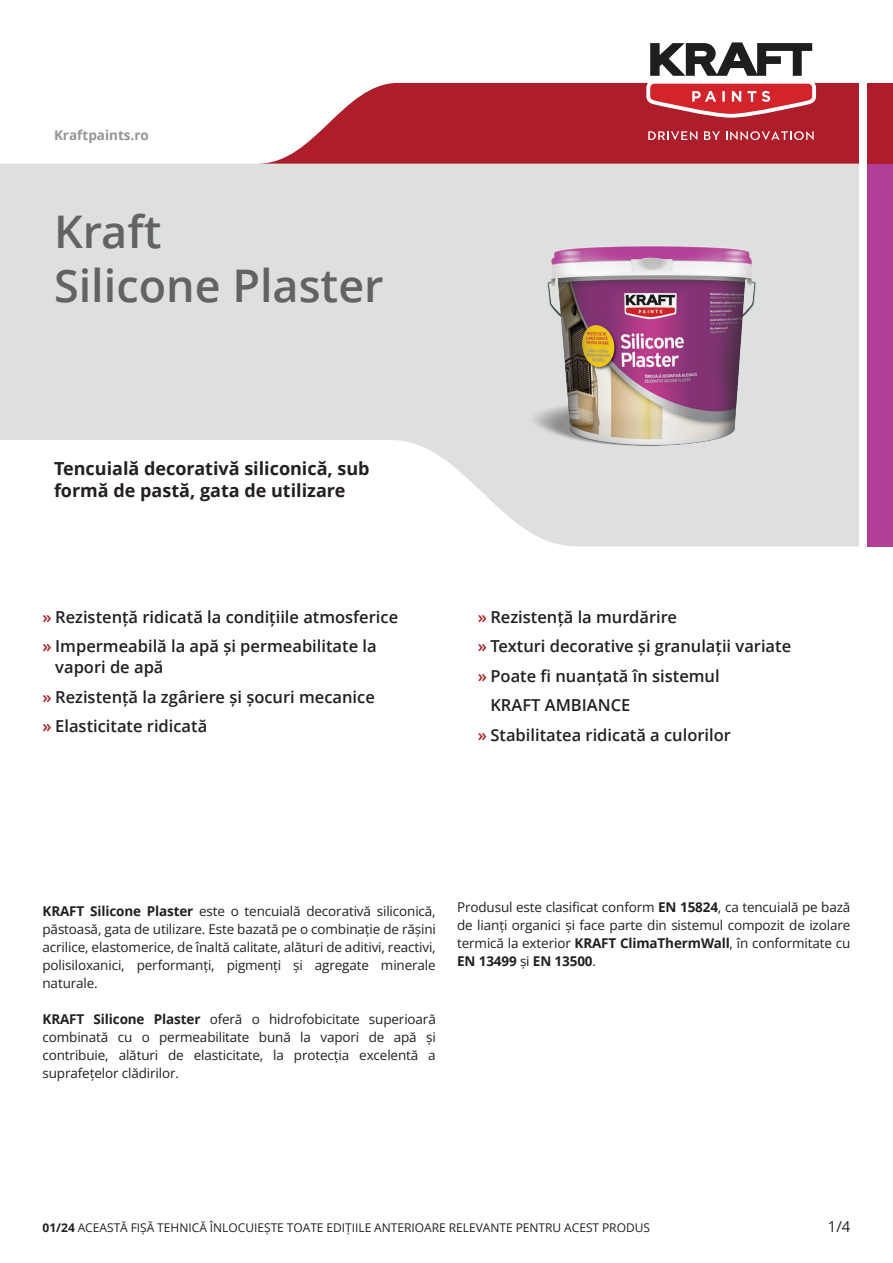
<style>
.page{position:relative;width:893px;height:1263px;background:#fff}
.page>*{position:absolute;margin:0;border:0;box-sizing:border-box;transform-origin:0 0}
.t1{font:600 45px/54px "Open Sans";color:#636366}
.t2{font:700 18px/21.6px "Open Sans";color:#231f20}
.t3{font:600 16.5px/29.5px "Open Sans";color:#231f20}
.t4{font:15px "Open Sans";color:#231f20}
.t5{font:13.5px/18px "Open Sans";letter-spacing:-.01em;color:#231f20;text-align:justify}
.t6{font:700 13.5px "Open Sans";color:#939598}
.t7{font:12px "Open Sans";color:#231f20}
.s1{color:#a92228}
.s2{font-weight:700}
</style>
<div class="page">
<svg style="left:0;top:164px;width:859px;height:382px;fill:#dde0df"></svg>
<svg style="left:259px;top:83px;width:600px;height:81px;background:#b93d48"></svg>
<div style="left:867px;top:83px;width:26px;height:81px;background:#ae1d2a"></div>
<div style="left:867px;top:164px;width:26px;height:382px;background:#b23f97"></div>
<svg style="left:642px;top:42px;width:178px;height:80px"></svg>
<svg style="left:648px;top:131px;width:49px;height:9px"></svg>
<svg style="left:704px;top:131px;width:16px;height:9px"></svg>
<svg style="left:726px;top:131px;width:88px;height:9px"></svg>
<img style="left:512px;top:227px;width:278px;height:234px">
<p class="t6" style="left:54px;top:126px;width:96px">Kraftpaints.ro</p>
<h1 class="t1" style="left:54px;top:204px;width:331px">Kraft<br>Silicone Plaster</h1>
<h2 class="t2" style="left:54px;top:457px;width:317px">Tencuială decorativă siliconică, sub formă de pastă, gata de utilizare</h2>
<p class="t3" style="left:43px;top:602px;width:357px"><span class="s1">»</span> Rezistență ridicată la condițiile atmosferice <span class="s1">»</span> Impermeabilă la apă și permeabilitate la</p>
<p class="t3" style="left:43px;top:652px;width:334px;text-indent:13px">vapori de apă<br><span class="s1">»</span> Rezistență la zgâriere și șocuri mecanice <span class="s1">»</span> Elasticitate ridicată</p>
<p class="t3" style="left:478px;top:602px;width:201px"><span class="s1">»</span> Rezistență la murdărire</p>
<p class="t3" style="left:478px;top:631px;width:315px"><span class="s1">»</span> Texturi decorative și granulații variate</p>
<p class="t3" style="left:478px;top:661px;width:244px"><span class="s1">»</span> Poate fi nuanțată în sistemul</p>
<p class="t3" style="left:490px;top:690px;width:141px">KRAFT AMBIANCE</p>
<p class="t3" style="left:478px;top:720px;width:255px"><span class="s1">»</span> Stabilitatea ridicată a culorilor</p>
<p class="t5" style="left:43px;top:902px;width:395px"><span class="s2">KRAFT Silicone Plaster</span> este o tencuială decorativă siliconică, păstoasă, gata de utilizare. Este bazată pe o combinație de rășini acrilice, elastomerice, de înaltă calitate, alături de aditivi, reactivi, polisiloxanici, performanți, pigmenți și agregate minerale naturale.</p>
<p class="t5" style="left:43px;top:1010px;width:395px"><span class="s2">KRAFT Silicone Plaster</span> oferă o hidrofobicitate superioară combinată cu o permeabilitate bună la vapori de apă și contribuie, alături de elasticitate, la protecția excelentă a suprafețelor clădirilor.</p>
<p class="t5" style="left:457px;top:898px;width:395px">Produsul este clasificat conform <span class="s2">EN 15824</span>, ca tencuială pe bază de lianți organici și face parte din sistemul compozit de izolare termică la exterior <span class="s2">KRAFT ClimaThermWall</span>, în conformitate cu <span class="s2">EN 13499</span> și <span class="s2">EN 13500</span>.</p>
<p class="t7" style="left:43px;top:1219px;width:609px"><span class="s2">01/24</span> ACEASTĂ FIȘĂ TEHNICĂ ÎNLOCUIEȘTE TOATE EDIȚIILE ANTERIOARE RELEVANTE PENTRU ACEST PRODUS</p>
<p class="t4" style="left:828px;top:1216px;width:24px">1/4</p>
</div>
